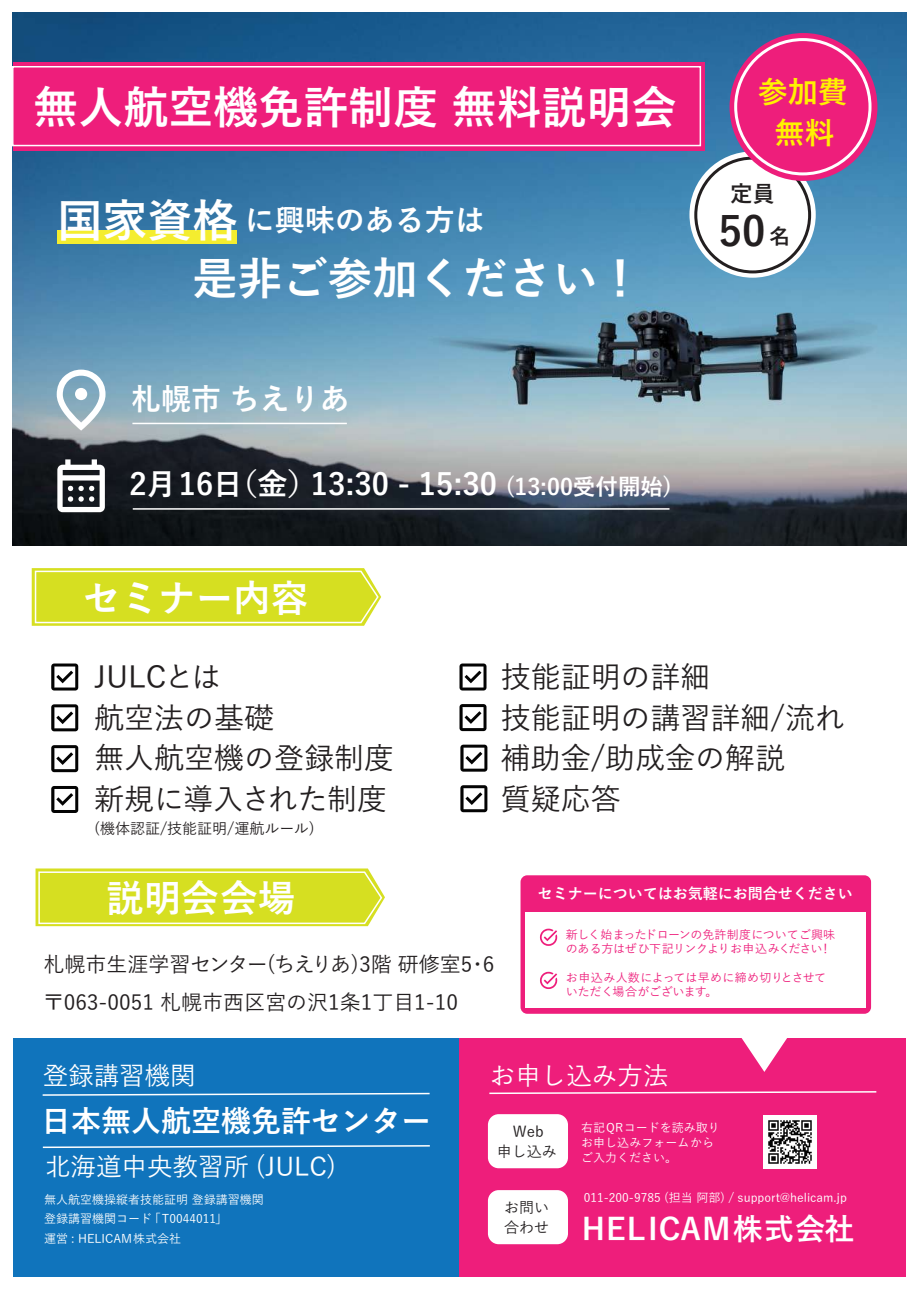
<style>
.page{position:relative;width:919px;height:1289px;background:#fff}
.page>*{position:absolute;margin:0;border:0;box-sizing:border-box;transform-origin:0 0}
.t1{font:700 45px "Yu Go";color:#fff}
.t2{font:700 40.65px "Yu Go";color:#231f20}
.t3{font:700 37.5px "Yu Go";color:#fff}
.t4{font:500 30px/40.5px "Yu Go";color:#231f20}
.t5{font:700 30px "Yu Go";color:#fff}
.t6{font:700 30px "Yu Go";letter-spacing:.04em;color:#fff}
.t7{font:700 30px/40.5px "Yu Go";color:#fff101;text-align:center}
.t8{font:500 25.5px "Yu Go";color:#fff}
.t9{font:700 22.5px "Yu Go";color:#231f20}
.t10{font:500 21px/37.5px "Yu Go";color:#231f20}
.t11{font:500 15px/19.5px "Yu Go";color:#231f20;text-align:center}
.t12{font:700 15px "Yu Go";color:#fff}
.t13{font:500 12px/19.5px "Yu Go";color:#fff}
.t14{font:500 12px/14.4px "Yu Go";letter-spacing:-.015em;color:#ee1e7b}
.s1{font-size:45px}
.s2{font-size:22.5px}
.s3{font-size:21.15px}
</style>
<div class="page">
<img style="left:13px;top:13px;width:893px;height:533px">
<div style="left:13px;top:62px;width:691px;height:89px;background:#ee1e7b"></div>
<div style="left:13px;top:1038px;width:446px;height:238px;background:#1074bc"></div>
<div style="left:459px;top:1038px;width:447px;height:238px;background:#ee1e7b"></div>
<div style="left:12px;top:66px;width:689px;height:80px;border:2px solid #fff"></div>
<svg style="left:51px;top:663px;width:27px;height:27px"></svg>
<svg style="left:51px;top:745px;width:27px;height:27px"></svg>
<svg style="left:51px;top:704px;width:27px;height:27px"></svg>
<svg style="left:51px;top:786px;width:27px;height:27px"></svg>
<svg style="left:460px;top:744px;width:27px;height:27px"></svg>
<svg style="left:459px;top:704px;width:27px;height:27px"></svg>
<svg style="left:459px;top:663px;width:27px;height:27px"></svg>
<svg style="left:42px;top:1092px;width:388px;height:4px"></svg>
<svg style="left:42px;top:1145px;width:388px;height:3px"></svg>
<svg style="left:489px;top:1091px;width:388px;height:3px"></svg>
<div style="left:488px;top:1114px;width:80px;height:54px;background:#fff;border-radius:11px"></div>
<div style="left:522px;top:877px;width:346px;height:134px;background:#ee1e7b;border-radius:5px"></div>
<div style="left:520px;top:875px;width:351px;height:138px;border:4px solid #ee1e7b;border-radius:5px"></div>
<svg style="left:741px;top:1038px;width:46px;height:33px"></svg>
<div style="left:525px;top:912px;width:341px;height:95px;background:#fff"></div>
<svg style="left:540px;top:928px;width:17px;height:17px"></svg>
<svg style="left:540px;top:971px;width:17px;height:18px"></svg>
<svg style="left:57px;top:369px;width:48px;height:61px"></svg>
<svg style="left:57px;top:459px;width:48px;height:53px"></svg>
<div style="left:488px;top:1190px;width:80px;height:54px;background:#fff;border-radius:11px"></div>
<div style="left:57px;top:230px;width:180px;height:13px;background:#f4ed2f"></div>
<hr style="left:133px;top:508px;width:536px;height:1px;background:#fff">
<hr style="left:132px;top:422px;width:215px;height:2px;background:#fff">
<svg style="left:32px;top:568px;width:349px;height:57px;background:#d9e133"></svg>
<div style="left:689px;top:151px;width:126px;height:127px;background:#fff;border-radius:50%"></div>
<svg style="left:36px;top:868px;width:349px;height:58px;background:#d9e134"></svg>
<svg style="left:460px;top:785px;width:27px;height:27px"></svg>
<div style="left:694px;top:157px;width:117px;height:116px;border:3px solid #231f20;border-radius:50%"></div>
<div style="left:729px;top:33px;width:148px;height:148px;background:#ee1e7b;border-radius:50%"></div>
<div style="left:734px;top:38px;width:137px;height:137px;border:3px solid #fff;border-radius:50%"></div>
<img style="left:763px;top:1115px;width:53px;height:53px">
<h1 class="t1" style="left:33px;top:82px;width:644px">無人航空機免許制度 無料説明会</h1>
<h3 class="t5" style="left:57px;top:203px;width:429px"><span class="s1">国家資格</span>に興味のある方は</h3>
<h1 class="t1" style="left:57px;top:253px;width:587px">　　　是非ご参加ください！</h1>
<h3 class="t5" style="left:131px;top:382px;width:220px">札幌市 ちえりあ</h3>
<h3 class="t5" style="left:129px;top:466px;width:544px">2月16日（金）13:30 - 15:30 <span class="s2">(13:00受付開始)</span></h3>
<h3 class="t3" style="left:83px;top:576px;width:227px">セミナー内容</h3>
<h3 class="t7" style="left:757px;top:73px;width:91px">参加費無料</h3>
<h3 class="t9" style="left:730px;top:181px;width:46px">定員</h3>
<h2 class="t2" style="left:718px;top:208px;width:73px">50<span class="s3">名</span></h2>
<h3 class="t4" style="left:94px;top:653px;width:301px">JULCとは<br>航空法の基礎<br>無人航空機の登録制度新規に導入された制度</h3>
<p class="t11" style="left:94px;top:816px;width:222px">(機体認証/技能証明/運航ルール)</p>
<h3 class="t4" style="left:500px;top:653px;width:346px">技能証明の詳細<br>技能証明の講習詳細/流れ補助金/助成金の解説<br>質疑応答</h3>
<h3 class="t3" style="left:106px;top:877px;width:190px">説明会会場</h3>
<h3 class="t10" style="left:43px;top:943px;width:453px">札幌市生涯学習センター(ちえりあ)3階 研修室5・6〒063-0051 札幌市西区宮の沢1条1丁目1-10</h3>
<p class="t12" style="left:537px;top:885px;width:316px">セミナーについてはお気軽にお問合せください</p>
<p class="t14" style="left:566px;top:925px;width:271px">新しく始まったドローンの免許制度についてご興味のある方はぜひ下記リンクよりお申込みください！</p>
<p class="t14" style="left:566px;top:968px;width:262px">お申込み人数によっては早めに締め切りとさせていただく場合がございます。</p>
<h3 class="t8" style="left:43px;top:1052px;width:154px">登録講習機関</h3>
<h3 class="t5" style="left:41px;top:1103px;width:392px">日本無人航空機免許センター</h3>
<h3 class="t8" style="left:45px;top:1143px;width:293px">北海道中央教習所 (JULC)</h3>
<p class="t13" style="left:44px;top:1188px;width:221px">無人航空機操縦者技能証明 登録講習機関登録講習機関コード「T0044011」<br>運営 : HELICAM株式会社</p>
<h3 class="t8" style="left:490px;top:1052px;width:180px">お申し込み方法</h3>
<p class="t11" style="left:496px;top:1119px;width:61px">Web<br>申し込み</p>
<p class="t13" style="left:581px;top:1118px;width:140px;line-height:15px">右記QRコードを読み取りお申し込みフォームからご入力ください。</p>
<p class="t13" style="left:583px;top:1186px;width:265px">011-200-9785 (担当 阿部) / support@helicam.jp</p>
<p class="t11" style="left:504px;top:1195px;width:46px">お問い</p>
<h3 class="t6" style="left:504px;top:1211px;width:352px"><sup>合わせ</sup> HELICAM株式会社</h3>
</div>
